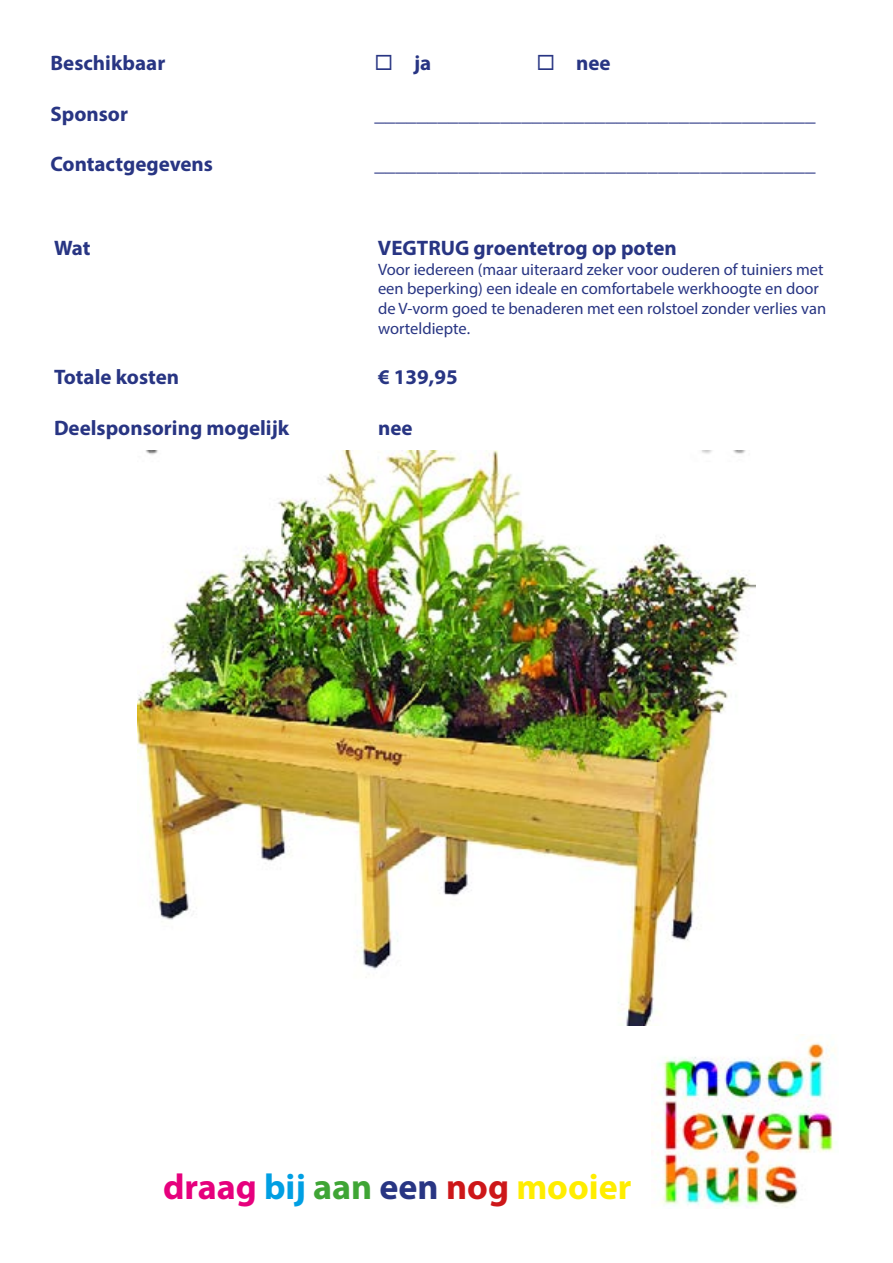
<style>
.page{position:relative;width:893px;height:1263px;background:#fff}
.page>*{position:absolute;margin:0;border:0;box-sizing:border-box;transform-origin:0 0}
.t1{font:700 36px "Myriad Pro";color:#ffed00}
.t2{font:700 21px "Myriad Pro";color:#283583}
.t3{font:16.5px/19.8px "Myriad Pro";color:#283583}
.s1{color:#e6007d}
.s2{color:#009fe3}
.s3{color:#3fa535}
.s4{color:#283583}
.s5{color:#cd1719}
</style>
<div class="page">
<img style="left:138px;top:451px;width:617px;height:574px">
<p class="t2" style="left:50px;top:49px;width:116px">Beschikbaar</p>
<p class="t2" style="left:374px;top:49px;width:58px">◻ ja</p>
<p class="t2" style="left:536px;top:49px;width:76px">◻ nee</p>
<p class="t2" style="left:50px;top:100px;width:79px">Sponsor</p>
<p class="t2" style="left:374px;top:100px;width:442px">__________________________________________</p>
<p class="t2" style="left:50px;top:150px;width:164px">Contactgegevens</p>
<p class="t2" style="left:374px;top:150px;width:443px">__________________________________________</p>
<p class="t2" style="left:54px;top:234px;width:38px">Wat</p>
<p class="t2" style="left:378px;top:234px;width:300px">VEGTRUG groentetrog op poten</p>
<p class="t3" style="left:378px;top:259px;width:450px">Voor iedereen (maar uiteraard zeker voor ouderen of tuiniers met een beperking) een ideale en comfortabele werkhoogte en door de V-vorm goed te benaderen met een rolstoel zonder verlies van worteldiepte.</p>
<p class="t2" style="left:54px;top:364px;width:127px">Totale kosten</p>
<p class="t2" style="left:378px;top:364px;width:81px">€ 139,95</p>
<p class="t2" style="left:54px;top:414px;width:237px">Deelsponsoring mogelijk</p>
<p class="t2" style="left:378px;top:414px;width:36px">nee</p>
<h1 class="t1" style="left:163px;top:1163px;width:470px"><span class="s1">draag</span> <span class="s2">bij</span> <span class="s3">aan</span> <span class="s4">een</span> <span class="s5">nog</span> mooier</h1>
</div>
